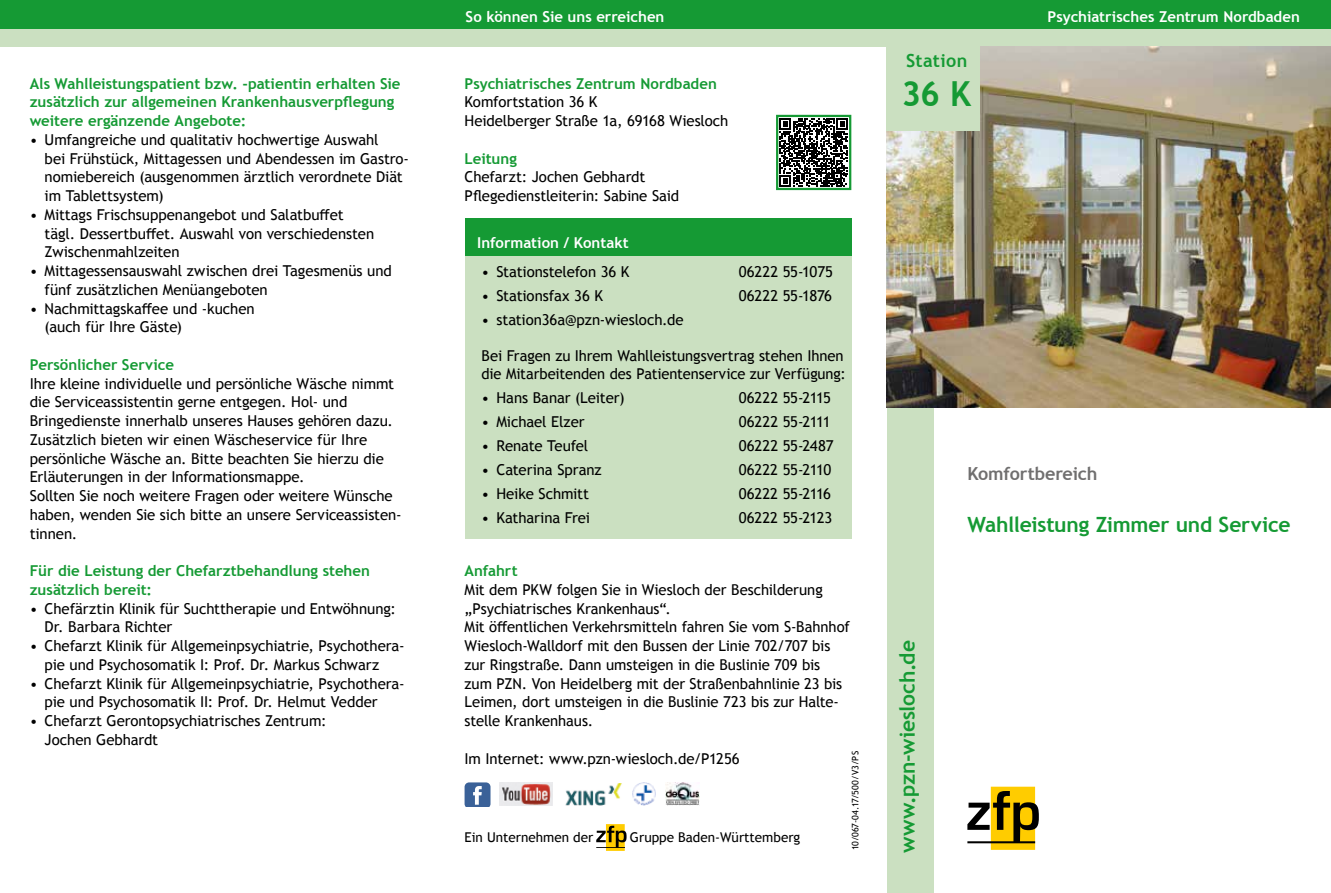
<style>
.page{position:relative;width:1331px;height:893px;background:#fff}
.page>*{position:absolute;margin:0;border:0;box-sizing:border-box;transform-origin:0 0}
.t1{font:700 34.5px "Trebuchet MS";color:#159a34}
.t2{font:700 21px "Trebuchet MS";letter-spacing:-.01em;color:#159a34}
.t3{font:700 18px "Trebuchet MS";letter-spacing:-.01em;color:#706f6f}
.t4{font:700 18px "Trebuchet MS";letter-spacing:.02em;color:#159a34}
.t5{font:15px/18.8px "Trebuchet MS";letter-spacing:-.005em;color:#000}
.t6{font:700 15px/18.8px "Trebuchet MS";color:#159a34}
.t7{font:700 15px "Trebuchet MS";color:#fff}
.t8{font:13.5px "Trebuchet MS";color:#000}
.t9{font:9px "Trebuchet MS";letter-spacing:.025em;color:#000}
</style>
<div class="page">
<div style="left:0;top:0;width:1331px;height:30px;background:#159a34"></div>
<div style="left:0;top:30px;width:1331px;height:17px;background:#cbe0c1"></div>
<div style="left:887px;top:403px;width:46px;height:490px;background:#cbe0c1"></div>
<div style="left:465px;top:251px;width:386px;height:288px;background:#cbe0c1"></div>
<div style="left:465px;top:218px;width:386px;height:38px;background:#159a34"></div>
<img style="left:887px;top:46px;width:444px;height:362px">
<div style="left:887px;top:43px;width:93px;height:88px;background:#cbe0c1"></div>
<svg style="left:776px;top:114px;width:76px;height:77px"></svg>
<div style="left:606px;top:824px;width:19px;height:27px;background:#fc0"></div>
<svg style="left:596px;top:826px;width:30px;height:22px"></svg>
<div style="left:991px;top:787px;width:44px;height:63px;background:#fc0"></div>
<svg style="left:967px;top:791px;width:72px;height:52px"></svg>
<img style="left:666px;top:783px;width:33px;height:22px">
<img style="left:633px;top:783px;width:22px;height:22px">
<img style="left:500px;top:782px;width:53px;height:23px">
<svg style="left:465px;top:782px;width:25px;height:24px"></svg>
<img style="left:565px;top:783px;width:57px;height:23px">
<p class="t6" style="left:30px;top:74px;width:372px">Als Wahlleistungspatient bzw. -patientin erhalten Sie zusätzlich zur allgemeinen Krankenhausverpflegung weitere ergänzende Angebote:</p>
<p class="t5" style="left:45px;top:130px;width:366px;text-indent:-15px">• Umfangreiche und qualitativ hochwertige Auswahl<br>bei Frühstück, Mittagessen und Abendessen im Gastro&shy;nomiebereich (ausgenommen ärztlich verordnete Diät im Tablettsystem)</p>
<p class="t5" style="left:45px;top:205px;width:331px;text-indent:-15px">• Mittags Frischsuppenangebot und Salatbuffet tägl. Dessertbuffet. Auswahl von verschiedensten<br>Zwischenmahlzeiten</p>
<p class="t5" style="left:45px;top:261px;width:349px;text-indent:-15px">• Mittagessensauswahl zwischen drei Tagesmenüs und fünf zusätzlichen Menüangeboten</p>
<p class="t5" style="left:45px;top:299px;width:212px;text-indent:-15px">• Nachmittagskaffee und -kuchen (auch für Ihre Gäste)</p>
<p class="t6" style="left:30px;top:355px;width:146px">Persönlicher Service</p>
<p class="t5" style="left:30px;top:374px;width:373px">Ihre kleine individuelle und persönliche Wäsche nimmt die Serviceassistentin gerne entgegen. Hol- und Bringedienste innerhalb unseres Hauses gehören dazu.<br>Zusätzlich bieten wir einen Wäscheservice für Ihre persönliche Wäsche an. Bitte beachten Sie hierzu die Erläuterungen in der Informationsmappe.<br>Sollten Sie noch weitere Fragen oder weitere Wünsche haben, wenden Sie sich bitte an unsere Serviceassisten&shy;tinnen.</p>
<p class="t6" style="left:30px;top:561px;width:342px">Für die Leistung der Chefarztbehandlung stehen zusätzlich bereit:</p>
<p class="t5" style="left:45px;top:599px;width:353px;text-indent:-15px">• Chefärztin Klinik für Suchttherapie und Entwöhnung:<br>Dr. Barbara Richter</p>
<p class="t5" style="left:45px;top:636px;width:361px;text-indent:-15px">• Chefarzt Klinik für Allgemeinpsychiatrie, Psychothera&shy;pie und Psychosomatik I: Prof. Dr. Markus Schwarz</p>
<p class="t5" style="left:45px;top:674px;width:361px;text-indent:-15px">• Chefarzt Klinik für Allgemeinpsychiatrie, Psychothera&shy;pie und Psychosomatik II: Prof. Dr. Helmut Vedder</p>
<p class="t5" style="left:45px;top:711px;width:283px;text-indent:-15px">• Chefarzt Gerontopsychiatrisches Zentrum:<br>Jochen Gebhardt</p>
<p class="t7" style="left:466px;top:7px;width:200px">So können Sie uns erreichen</p>
<p class="t7" style="left:1047px;top:7px;width:254px">Psychiatrisches Zentrum Nordbaden</p>
<p class="t6" style="left:464px;top:74px;width:254px">Psychiatrisches Zentrum Nordbaden</p>
<p class="t5" style="left:464px;top:92px;width:265px">Komfortstation 36 K<br>Heidelberger Straße 1a, 69168 Wiesloch</p>
<p class="t6" style="left:464px;top:149px;width:54px">Leitung</p>
<p class="t5" style="left:464px;top:167px;width:216px">Chefarzt: Jochen Gebhardt<br>Pflegedienstleiterin: Sabine Said</p>
<p class="t7" style="left:477px;top:233px;width:153px">Information / Kontakt</p>
<p class="t5" style="left:482px;top:262px;width:149px">• Stationstelefon 36 K</p>
<p class="t5" style="left:739px;top:262px;width:96px">06222 55-1075</p>
<p class="t5" style="left:482px;top:286px;width:123px">• Stationsfax 36 K</p>
<p class="t5" style="left:739px;top:286px;width:95px">06222 55-1876</p>
<p class="t5" style="left:482px;top:310px;width:204px">• station36a@pzn-wiesloch.de</p>
<p class="t5" style="left:482px;top:347px;width:366px;line-height:18px">Bei Fragen zu Ihrem Wahlleistungsvertrag stehen Ihnen die Mitarbeitenden des Patientenservice zur Verfügung:</p>
<p class="t5" style="left:482px;top:388px;width:144px">• Hans Banar (Leiter)</p>
<p class="t5" style="left:739px;top:388px;width:94px">06222 55-2115</p>
<p class="t5" style="left:482px;top:412px;width:105px">• Michael Elzer</p>
<p class="t5" style="left:739px;top:412px;width:93px">06222 55-2111</p>
<p class="t5" style="left:482px;top:436px;width:108px">• Renate Teufel</p>
<p class="t5" style="left:739px;top:436px;width:96px">06222 55-2487</p>
<p class="t5" style="left:482px;top:460px;width:122px">• Caterina Spranz</p>
<p class="t5" style="left:739px;top:460px;width:94px">06222 55-2110</p>
<p class="t5" style="left:481px;top:484px;width:109px">• Heike Schmitt</p>
<p class="t5" style="left:739px;top:484px;width:94px">06222 55-2116</p>
<p class="t5" style="left:481px;top:508px;width:110px">• Katharina Frei</p>
<p class="t5" style="left:739px;top:508px;width:95px">06222 55-2123</p>
<p class="t6" style="left:464px;top:561px;width:55px">Anfahrt</p>
<p class="t5" style="left:465px;top:580px;width:387px">Mit dem PKW folgen Sie in Wiesloch der Beschilderung „Psychiatrisches Krankenhaus“.<br>Mit öffentlichen Verkehrsmitteln fahren Sie vom S-Bahnhof Wiesloch-Walldorf mit den Bussen der Linie 702/707 bis zur Ringstraße. Dann umsteigen in die Buslinie 709 bis zum PZN. Von Heidelberg mit der Straßenbahnlinie 23 bis Leimen, dort umsteigen in die Buslinie 723 bis zur Halte&shy;stelle Krankenhaus.</p>
<p class="t5" style="left:465px;top:749px;width:277px">Im Internet: www.pzn-wiesloch.de/P1256</p>
<p class="t8" style="left:465px;top:828px;width:130px">Ein Unternehmen der</p>
<p class="t8" style="left:630px;top:828px;width:172px">Gruppe Baden-Württemberg</p>
<p class="t9" style="left:849px;top:850px;width:101px;rotate:-90deg">10/067-04.17/500/V3/PS</p>
<p class="t4" style="left:906px;top:49px;width:63px">Station</p>
<h1 class="t1" style="left:901px;top:72px;width:71px">36 K</h1>
<h2 class="t2" style="left:894px;top:853px;width:214px;rotate:-90deg">www.pzn-wiesloch.de</h2>
<p class="t3" style="left:967px;top:463px;width:132px">Komfortbereich</p>
<h2 class="t2" style="left:967px;top:511px;width:325px">Wahlleistung Zimmer und Service</h2>
</div>
